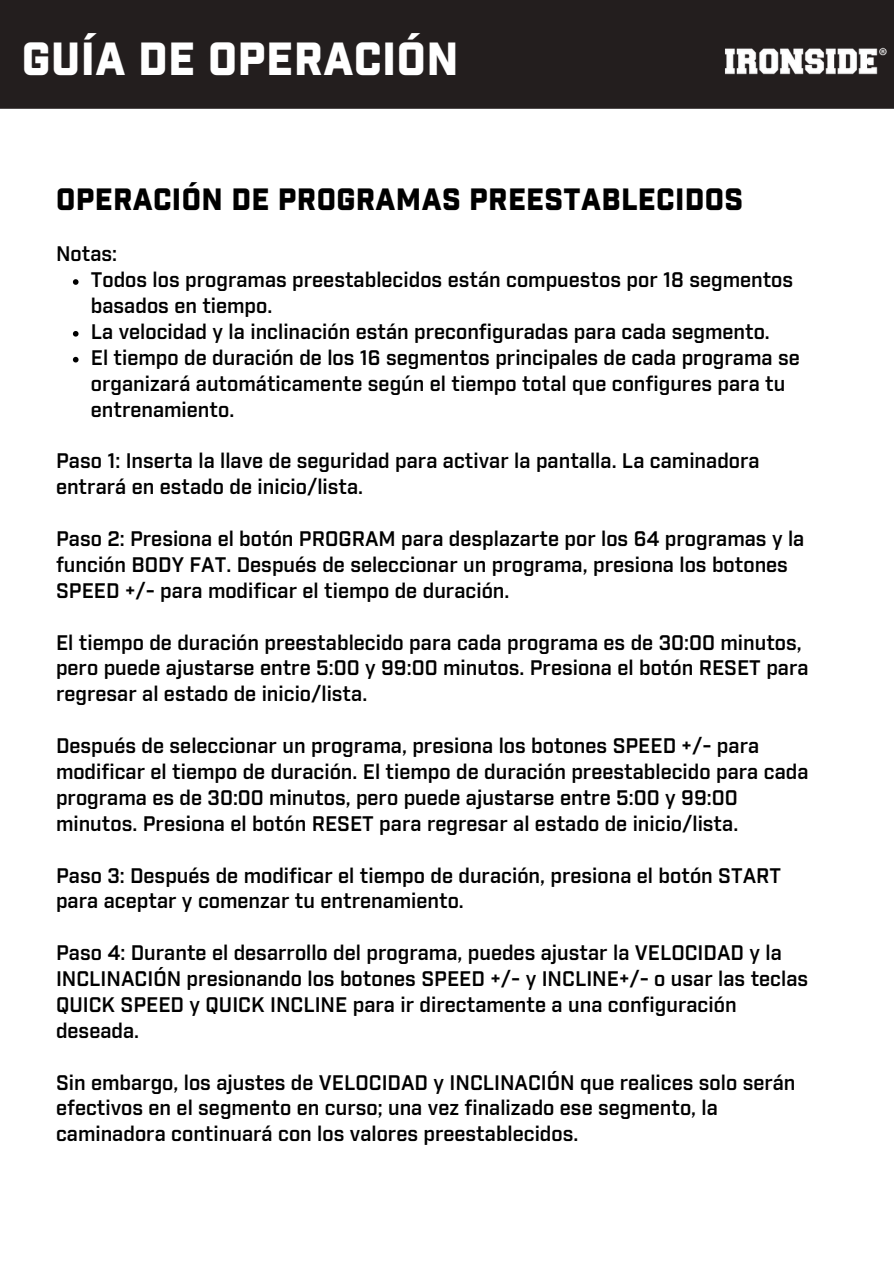
<style>
.page{position:relative;width:894px;height:1264px;background:#fff}
.page>*{position:absolute;margin:0;border:0;box-sizing:border-box;transform-origin:0 0}
.t1{font:900 45px "Industry";letter-spacing:.01em;color:#fff}
.t2{font:900 30px "Industry";letter-spacing:.01em;color:#000}
.t3{font:600 20.4px/25.8px "Industry";color:#000}
</style>
<div class="page">
<svg style="left:73px;top:279px;width:5px;height:6px"></svg>
<svg style="left:73px;top:331px;width:5px;height:5px"></svg>
<svg style="left:73px;top:357px;width:5px;height:5px"></svg>
<div style="left:0;top:0;width:892px;height:108px;background:#231e1e"></div>
<img style="left:712px;top:37px;width:180px;height:51px">
<p class="t1" style="left:22px;top:39px;width:438px">GUÍA DE OPERACIÓN</p>
<p class="t2" style="left:56px;top:186px;width:688px">OPERACIÓN DE PROGRAMAS PREESTABLECIDOS</p>
<p class="t3" style="left:56px;top:242px;width:63px">Notas:</p>
<p class="t3" style="left:91px;top:268px;width:703px">Todos los programas preestablecidos están compuestos por 18 segmentos basados en tiempo.</p>
<h2 class="t3" style="left:91px;top:320px;width:680px">La velocidad y la inclinación están preconfiguradas para cada segmento.</h2>
<p class="t3" style="left:91px;top:346px;width:710px">El tiempo de duración de los 16 segmentos principales de cada programa se organizará automáticamente según el tiempo total que configures para tu entrenamiento.</p>
<p class="t3" style="left:56px;top:449px;width:705px">Paso 1: Inserta la llave de seguridad para activar la pantalla. La caminadora entrará en estado de inicio/lista.</p>
<p class="t3" style="left:56px;top:527px;width:749px">Paso 2: Presiona el botón PROGRAM para desplazarte por los 64 programas y la función BODY FAT. Después de seleccionar un programa, presiona los botones<br>SPEED +/- para modificar el tiempo de duración.</p>
<p class="t3" style="left:56px;top:630px;width:754px">El tiempo de duración preestablecido para cada programa es de 30:00 minutos, pero puede ajustarse entre 5:00 y 99:00 minutos. Presiona el botón RESET para regresar al estado de inicio/lista.</p>
<p class="t3" style="left:56px;top:734px;width:753px">Después de seleccionar un programa, presiona los botones SPEED +/- para modificar el tiempo de duración. El tiempo de duración preestablecido para cada programa es de 30:00 minutos, pero puede ajustarse entre 5:00 y 99:00 minutos. Presiona el botón RESET para regresar al estado de inicio/lista.</p>
<p class="t3" style="left:56px;top:863px;width:726px">Paso 3: Después de modificar el tiempo de duración, presiona el botón START para aceptar y comenzar tu entrenamiento.</p>
<p class="t3" style="left:56px;top:941px;width:753px">Paso 4: Durante el desarrollo del programa, puedes ajustar la VELOCIDAD y la INCLINACIÓN presionando los botones SPEED +/- y INCLINE+/- o usar las teclas QUICK SPEED y QUICK INCLINE para ir directamente a una configuración deseada.</p>
<p class="t3" style="left:56px;top:1070px;width:740px">Sin embargo, los ajustes de VELOCIDAD y INCLINACIÓN que realices solo serán efectivos en el segmento en curso; una vez finalizado ese segmento, la caminadora continuará con los valores preestablecidos.</p>
</div>
